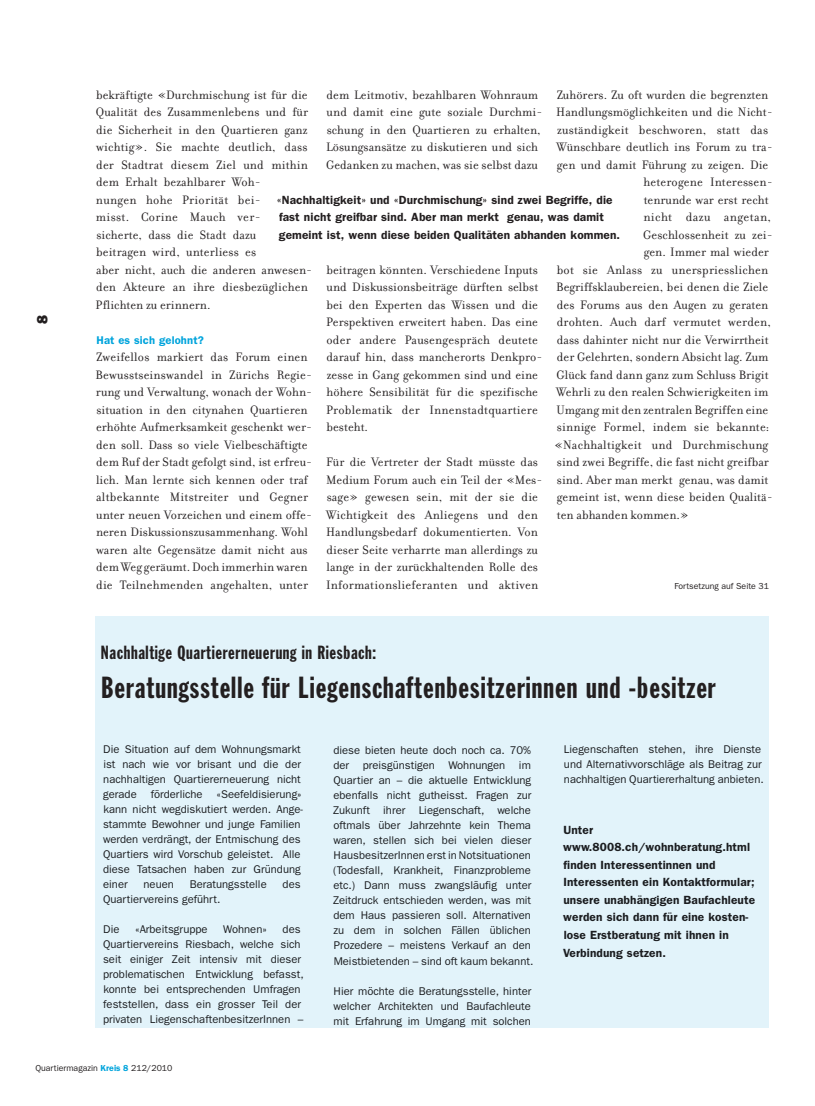
<style>
.page{position:relative;width:815px;height:1106px;background:#fff}
.page>*{position:absolute;margin:0;border:0;box-sizing:border-box;transform-origin:0 0}
.t1{font:30px "Franklin Gothic Extra Cond";letter-spacing:.035em;color:#231f20}
.t2{font:18.75px "Franklin Gothic Extra Cond";letter-spacing:.035em;color:#231f20}
.t3{font:800 15px "Franklin Gothic";color:#231f20}
.t4{font:13.12px/17.5px "Filosofia";letter-spacing:.005em;color:#231f20}
.t5{font:13.12px "Filosofia";letter-spacing:.03em;color:#231f20}
.t6{font:600 11.88px/17.5px "Franklin Gothic";letter-spacing:.01em;color:#1b1d20}
.t7{font:600 11.88px/17.5px "Franklin Gothic";letter-spacing:.01em;color:#231f20}
.t8{font:11.25px/15px "ITC Franklin Gothic Std";color:#1b1d20}
.t9{font:600 11.25px "Franklin Gothic";letter-spacing:.01em;color:#00a4dc}
.t10{font:8.75px "ITC Franklin Gothic Std";color:#231f20}
.s1{font-family:"Franklin Gothic";font-weight:600;color:#00a4dc}
</style>
<div class="page">
<div style="left:96px;top:616px;width:673px;height:412px;background:#e2f3fa"></div>
<p class="t3" style="left:33px;top:324px;width:11px;rotate:-90deg">8</p>
<p class="t4" style="left:96px;top:87px;width:218px">bekräftigte «Durchmischung ist für die<br>Qualität des Zusammenlebens und für die Sicherheit in den Quartieren ganz wichtig». Sie machte deutlich, dass der Stadtrat diesem Ziel und mithin dem Erhalt bezahlbarer Woh-<br>nungen hohe Priorität bei-<br>misst. Corine Mauch ver-<br>sicherte, dass die Stadt dazu<br>beitragen wird, unterliess es<br>aber nicht, auch die anderen anwesen&shy;den Akteure an ihre diesbezüglichen<br>Pflichten zu erinnern.</p>
<p class="t9" style="left:96px;top:336px;width:109px">Hat es sich gelohnt?</p>
<p class="t4" style="left:96px;top:350px;width:218px">Zweifellos markiert das Forum einen Bewusstseinswandel in Zürichs Regie&shy;rung und Verwaltung, wonach der Wohn&shy;situation in den citynahen Quartieren erhöhte Aufmerksamkeit geschenkt wer&shy;den soll. Dass so viele Vielbeschäftigte dem Ruf der Stadt gefolgt sind, ist erfreu&shy;lich. Man lernte sich kennen oder traf altbekannte Mitstreiter und Gegner unter neuen Vorzeichen und einem offe&shy;neren Diskussionszusammenhang. Wohl waren alte Gegensätze damit nicht aus dem Weg geräumt. Doch immerhin waren die Teilnehmenden angehalten, unter</p>
<p class="t4" style="left:557px;top:87px;width:213px">Zuhörers. Zu oft wurden die begrenzten</p>
<p class="t4" style="left:556px;top:105px;width:218px">Handlungsmöglichkeiten und die Nicht-</p>
<p class="t4" style="left:557px;top:122px;width:213px">zuständigkeit beschworen, statt das</p>
<p class="t4" style="left:556px;top:140px;width:218px">Wünschbare deutlich ins Forum zu tra-</p>
<p class="t4" style="left:557px;top:157px;width:213px">gen und damit Führung zu zeigen. Die</p>
<p class="t4" style="left:644px;top:175px;width:131px">heterogene Interessen-</p>
<p class="t4" style="left:644px;top:192px;width:126px">tenrunde war erst recht</p>
<p class="t5" style="left:643px;top:213px;width:129px">nicht dazu angetan,</p>
<p class="t4" style="left:643px;top:227px;width:131px">Geschlossenheit zu zei-</p>
<p class="t4" style="left:644px;top:245px;width:127px">gen. Immer mal wieder</p>
<p class="t4" style="left:557px;top:262px;width:213px">bot sie Anlass zu unerspriesslichen</p>
<p class="t4" style="left:556px;top:280px;width:213px">Begriffsklaubereien, bei denen die Ziele</p>
<p class="t4" style="left:557px;top:297px;width:213px">des Forums aus den Augen zu geraten</p>
<p class="t4" style="left:557px;top:315px;width:216px">drohten. Auch darf vermutet werden,</p>
<p class="t4" style="left:557px;top:332px;width:213px">dass dahinter nicht nur die Verwirrtheit</p>
<p class="t4" style="left:557px;top:350px;width:213px">der Gelehrten, sondern Absicht lag. Zum</p>
<p class="t4" style="left:556px;top:367px;width:214px">Glück fand dann ganz zum Schluss Brigit</p>
<p class="t4" style="left:556px;top:385px;width:213px">Wehrli zu den realen Schwierigkeiten im</p>
<p class="t4" style="left:556px;top:402px;width:213px">Umgang mit den zentralen Begriffen eine</p>
<p class="t4" style="left:557px;top:420px;width:214px">sinnige Formel, indem sie bekannte:</p>
<p class="t4" style="left:554px;top:437px;width:216px">«Nachhaltigkeit und Durchmischung</p>
<p class="t4" style="left:557px;top:455px;width:213px">sind zwei Begriffe, die fast nicht greifbar</p>
<p class="t4" style="left:557px;top:472px;width:213px">sind. Aber man merkt genau, was damit</p>
<p class="t4" style="left:557px;top:490px;width:217px">gemeint ist, wenn diese beiden Qualitä-</p>
<p class="t4" style="left:557px;top:507px;width:133px">ten abhanden kommen.»</p>
<p class="t4" style="left:326px;top:87px;width:218px">dem Leitmotiv, bezahlbaren Wohnraum und damit eine gute soziale Durchmi&shy;schung in den Quartieren zu erhalten, Lösungsansätze zu diskutieren und sich Gedanken zu machen, was sie selbst dazu</p>
<p class="t7" style="left:277px;top:192px;width:345px">«Nachhaltigkeit» und «Durchmischung» sind zwei Begriffe, die fast nicht greifbar sind. Aber man merkt genau, was damit gemeint ist, wenn diese beiden Qualitäten abhanden kommen.</p>
<p class="t4" style="left:326px;top:262px;width:218px">beitragen könnten. Verschiedene Inputs und Diskussionsbeiträge dürften selbst bei den Experten das Wissen und die Perspektiven erweitert haben. Das eine oder andere Pausengespräch deutete darauf hin, dass mancherorts Denkpro&shy;zesse in Gang gekommen sind und eine höhere Sensibilität für die spezifische Problematik der Innenstadtquartiere besteht.</p>
<p class="t4" style="left:326px;top:455px;width:218px">Für die Vertreter der Stadt müsste das Medium Forum auch ein Teil der «Mes&shy;sage» gewesen sein, mit der sie die Wichtigkeit des Anliegens und den Handlungsbedarf dokumentierten. Von dieser Seite verharrte man allerdings zu lange in der zurückhaltenden Rolle des Informationslieferanten und aktiven</p>
<p class="t10" style="left:674px;top:583px;width:96px">Fortsetzung auf Seite 31</p>
<h2 class="t2" style="left:101px;top:646px;width:277px">Nachhaltige Quartiererneuerung in Riesbach:</h2>
<h1 class="t1" style="left:101px;top:676px;width:616px">Beratungsstelle für Liegenschaftenbesitzerinnen und -besitzer</h1>
<p class="t8" style="left:103px;top:742px;width:202px">Die Situation auf dem Wohnungsmarkt ist nach wie vor brisant und die der nachhaltigen Quartiererneuerung nicht gerade förderliche «Seefeldisierung» kann nicht wegdiskutiert werden. Ange&shy;stammte Bewohner und junge Familien werden verdrängt, der Entmischung des Quartiers wird Vorschub geleistet. Alle diese Tatsachen haben zur Gründung einer</p>
<p class="t8" style="left:144px;top:877px;width:32px">neuen</p>
<p class="t8" style="left:190px;top:877px;width:78px">Beratungsstelle</p>
<p class="t8" style="left:283px;top:877px;width:20px">des</p>
<p class="t8" style="left:103px;top:892px;width:119px">Quartiervereins geführt.</p>
<p class="t8" style="left:103px;top:922px;width:18px">Die</p>
<p class="t8" style="left:135px;top:922px;width:74px">«Arbeitsgruppe</p>
<p class="t8" style="left:223px;top:922px;width:45px">Wohnen»</p>
<p class="t8" style="left:103px;top:922px;width:202px;text-indent:180px">des Quartiervereins Riesbach, welche sich seit einiger Zeit intensiv mit dieser problematischen Entwicklung befasst, konnte bei entsprechenden Umfragen feststellen, dass ein grosser Teil der privaten LiegenschaftenbesitzerInnen –</p>
<p class="t8" style="left:333px;top:744px;width:202px">diese bieten heute doch noch ca. 70% der preisgünstigen Wohnungen im Quartier an – die aktuelle Entwicklung ebenfalls nicht gutheisst. Fragen zur Zukunft ihrer Liegenschaft, welche oftmals über Jahrzehnte kein Thema waren, stellen sich bei vielen dieser HausbesitzerInnen erst in Notsituationen (Todesfall, Krankheit, Finanzprobleme etc.) Dann muss zwangsläufig unter Zeitdruck entschieden werden, was mit dem Haus passieren soll. Alternativen zu dem in solchen Fällen üblichen Prozedere – meistens Verkauf an den Meistbietenden – sind oft kaum bekannt.</p>
<p class="t8" style="left:334px;top:984px;width:199px;text-align:justify">Hier möchte die Beratungsstelle, hinter welcher Architekten und Baufachleute mit Erfahrung im Umgang mit solchen</p>
<p class="t8" style="left:564px;top:743px;width:201px">Liegenschaften stehen, ihre Dienste und Alternativvorschläge als Beitrag zur nachhaltigen Quartiererhaltung anbieten.</p>
<p class="t6" style="left:563px;top:822px;width:194px">Unter www.8008.ch/wohnberatung.html finden Interessentinnen und<br>Interessenten ein Kontaktformular; unsere unabhängigen Baufachleute werden sich dann für eine kosten&shy;lose Erstberatung mit ihnen in<br>Verbindung setzen.</p>
<p class="t10" style="left:35px;top:1064px;width:139px">Quartiermagazin <span class="s1">Kreis 8</span> 212/2010</p>
</div>
